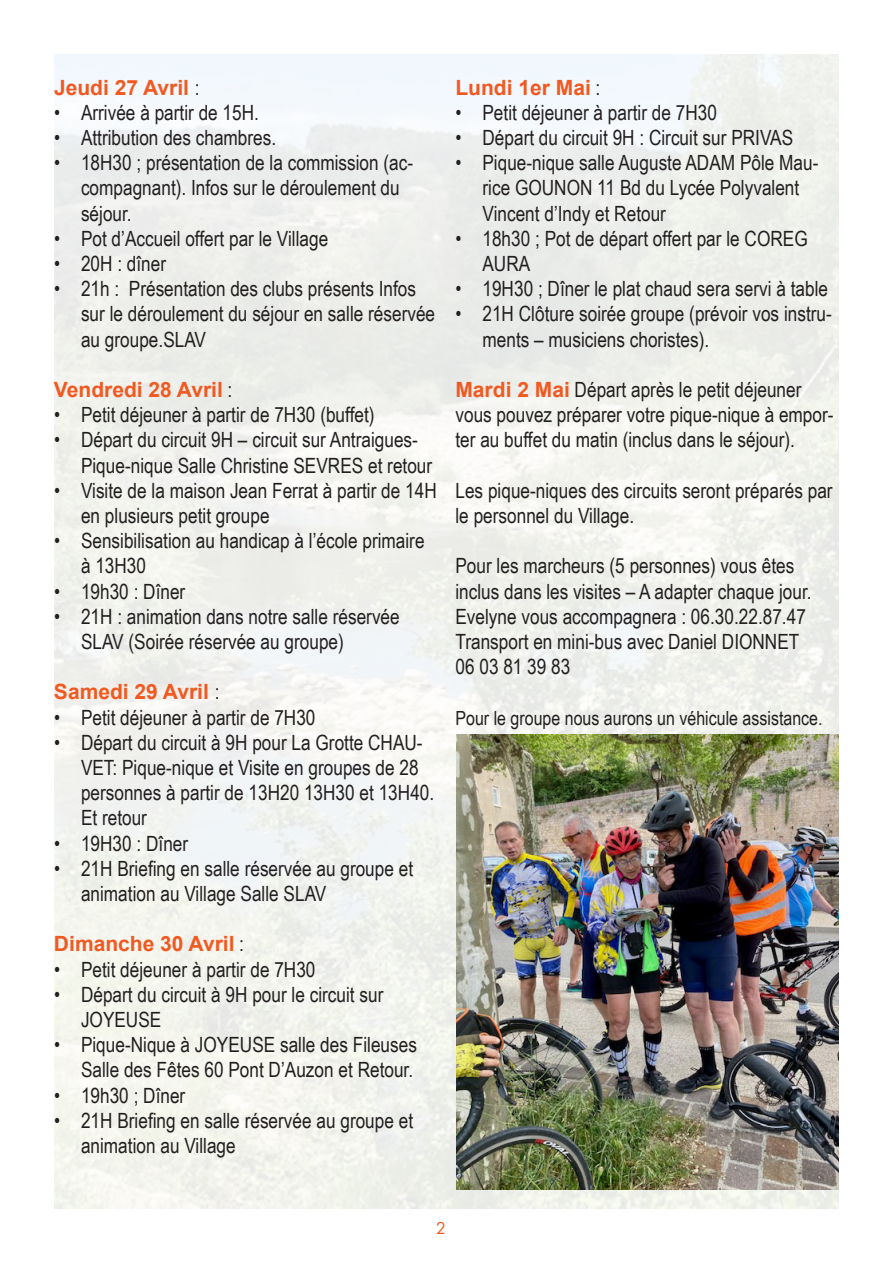
<style>
.page{position:relative;width:893px;height:1263px;background:#fff}
.page>*{position:absolute;margin:0;border:0;box-sizing:border-box;transform-origin:0 0}
.t1{font:21px/25.2px "Arial Narrow";color:#231f20}
.t2{font:700 21px "Arial";color:#f15921}
.t3{font:19.5px "Arial Narrow";color:#231f20}
.t4{font:18px "Futura PT";color:#f15921}
.s1{font-family:"Arial Narrow";font-weight:400;color:#231f20}
.s2{font-family:"Arial";font-weight:700;color:#f15921}
</style>
<div class="page">
<img style="left:54px;top:54px;width:785px;height:1155px">
<img style="left:456px;top:734px;width:383px;height:455px">
<p class="t2" style="left:54px;top:72px;width:147px">Jeudi 27 Avril <span class="s1">:</span></p>
<p class="t1" style="left:54px;top:99px;width:207px">• Arrivée à partir de 15H.</p>
<p class="t1" style="left:54px;top:124px;width:224px">• Attribution des chambres.</p>
<p class="t1" style="left:81px;top:149px;width:334px;text-indent:-27px">• 18H30 ; présentation de la commission (ac&shy;compagnant). Infos sur le déroulement du séjour.</p>
<p class="t1" style="left:54px;top:225px;width:276px">• Pot d’Accueil offert par le Village</p>
<p class="t1" style="left:54px;top:250px;width:114px">• 20H : dîner</p>
<p class="t1" style="left:81px;top:275px;width:356px;text-indent:-27px">• 21h : Présentation des clubs présents Infos sur le déroulement du séjour en salle réservée au groupe.SLAV</p>
<p class="t2" style="left:54px;top:375px;width:180px">Vendredi 28 Avril <span class="s1">:</span></p>
<p class="t1" style="left:54px;top:401px;width:322px">• Petit déjeuner à partir de 7H30 (buffet)</p>
<p class="t1" style="left:81px;top:427px;width:353px;text-indent:-27px">• Départ du circuit 9H – circuit sur Antraigues-<br>Pique-nique Salle Christine SEVRES et retour</p>
<p class="t1" style="left:81px;top:477px;width:357px;text-indent:-27px">• Visite de la maison Jean Ferrat à partir de 14H en plusieurs petit groupe</p>
<p class="t1" style="left:81px;top:527px;width:345px;text-indent:-27px">• Sensibilisation au handicap à l’école primaire à 13H30</p>
<p class="t1" style="left:54px;top:578px;width:133px">• 19h30 : Dîner</p>
<p class="t1" style="left:81px;top:603px;width:320px;text-indent:-27px">• 21H : animation dans notre salle réservée<br>SLAV (Soirée réservée au groupe)</p>
<p class="t2" style="left:54px;top:677px;width:167px">Samedi 29 Avril <span class="s1">:</span></p>
<p class="t1" style="left:54px;top:704px;width:263px">• Petit déjeuner à partir de 7H30</p>
<p class="t1" style="left:81px;top:729px;width:355px;text-indent:-27px">• Départ du circuit à 9H pour La Grotte CHAU-VET: Pique-nique et Visite en groupes de 28 personnes à partir de 13H20 13H30 et 13H40.<br>Et retour</p>
<p class="t1" style="left:54px;top:830px;width:136px">• 19H30 : Dîner</p>
<p class="t1" style="left:81px;top:855px;width:334px;text-indent:-27px">• 21H Briefing en salle réservée au groupe et animation au Village Salle SLAV</p>
<p class="t2" style="left:54px;top:929px;width:192px">Dimanche 30 Avril <span class="s1">:</span></p>
<p class="t1" style="left:54px;top:956px;width:263px">• Petit déjeuner à partir de 7H30</p>
<p class="t1" style="left:81px;top:981px;width:304px;text-indent:-27px">• Départ du circuit à 9H pour le circuit sur<br>JOYEUSE</p>
<p class="t1" style="left:54px;top:1031px;width:364px;text-align:right">• Pique-Nique à JOYEUSE salle des Fileuses<br>Salle des Fêtes 60 Pont D’Auzon et Retour.</p>
<p class="t1" style="left:54px;top:1082px;width:133px">• 19h30 ; Dîner</p>
<p class="t1" style="left:81px;top:1107px;width:334px;text-indent:-27px">• 21H Briefing en salle réservée au groupe et animation au Village</p>
<p class="t2" style="left:455px;top:72px;width:146px">Lundi 1er Mai <span class="s1">:</span></p>
<p class="t1" style="left:455px;top:99px;width:263px">• Petit déjeuner à partir de 7H30</p>
<p class="t1" style="left:455px;top:124px;width:339px">• Départ du circuit 9H : Circuit sur PRIVAS</p>
<p class="t1" style="left:482px;top:149px;width:338px;text-indent:-27px">• Pique-nique salle Auguste ADAM Pôle Mau&shy;rice GOUNON 11 Bd du Lycée Polyvalent<br>Vincent d’Indy et Retour</p>
<p class="t1" style="left:482px;top:225px;width:327px;text-indent:-27px">• 18h30 ; Pot de départ offert par le COREG<br>AURA</p>
<p class="t1" style="left:455px;top:275px;width:374px">• 19H30 ; Dîner le plat chaud sera servi à table</p>
<p class="t1" style="left:482px;top:301px;width:351px;text-indent:-27px">• 21H Clôture soirée groupe (prévoir vos instru&shy;ments – musiciens choristes).</p>
<p class="t1" style="left:455px;top:376px;width:380px"><span class="s2">Mardi 2 Mai</span> Départ après le petit déjeuner vous pouvez préparer votre pique-nique à empor&shy;ter au buffet du matin (inclus dans le séjour).</p>
<p class="t1" style="left:455px;top:477px;width:379px">Les pique-niques des circuits seront préparés par le personnel du Village.</p>
<p class="t1" style="left:455px;top:553px;width:358px">Pour les marcheurs (5 personnes) vous êtes inclus dans les visites – A adapter chaque jour.</p>
<p class="t1" style="left:455px;top:603px;width:352px">Evelyne vous accompagnera : 06.30.22.87.47</p>
<p class="t1" style="left:455px;top:628px;width:345px">Transport en mini-bus avec Daniel DIONNET</p>
<p class="t1" style="left:455px;top:653px;width:116px">06 03 81 39 83</p>
<p class="t3" style="left:455px;top:703px;width:369px">Pour le groupe nous aurons un véhicule assistance.</p>
<p class="t4" style="left:436px;top:1217px;width:12px">2</p>
</div>
